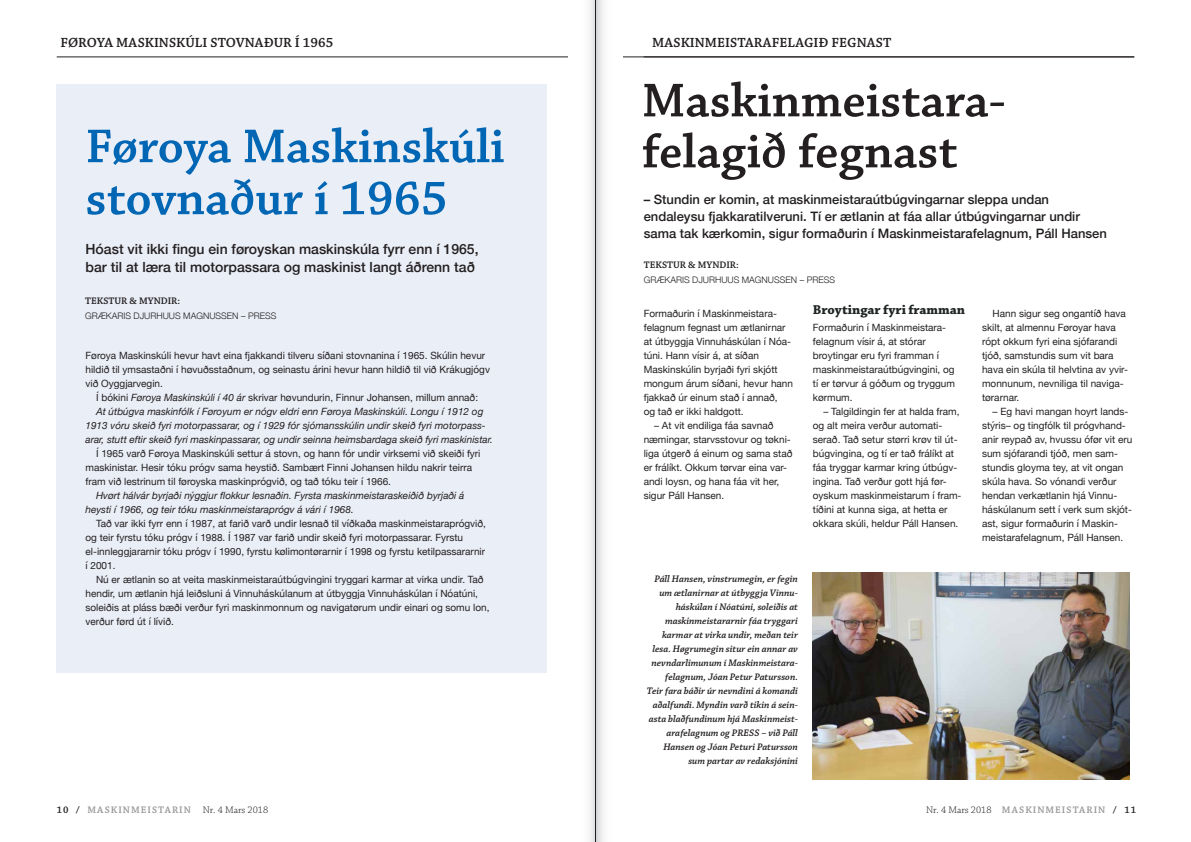
<style>
.page{position:relative;width:1191px;height:842px;background:#fff}
.page>*{position:absolute;margin:0;border:0;box-sizing:border-box;transform-origin:0 0}
.t1{font:600 50px/52px "Chaparral Pro";color:#0166b3}
.t2{font:600 50px/51px "Chaparral Pro";color:#231f20}
.t3{font:500 14px/18px "Helvetica Neue";color:#231f20}
.t4{font:600 14px "Chaparral Pro";color:#231f20}
.t5{font:700 13.5px "Chaparral Pro";color:#202622}
.t6{font:500 13px/17px "Helvetica Neue";color:#231f20}
.t7{font:10px/14px "Helvetica Neue";color:#231f20}
.t8{font:italic 600 10px/14px "Chaparral Pro";color:#231f20;text-align:right}
.t9{font:italic 10px/14px "Helvetica Neue";color:#231f20}
.t10{font:600 10px "Chaparral Pro";letter-spacing:.105em;color:#979898}
.t11{font:600 10px "Chaparral Pro";color:#231f20}
.t12{font:300 9px "Helvetica Neue";color:#231f20}
.s1{font-style:italic}
.s2{color:#231f20}
.s3{font-weight:300;color:#231f20}
</style>
<div class="page">
<hr style="left:57px;top:57px;width:1077px;height:1px;background:#231f20">
<div style="left:57px;top:85px;width:490px;height:588px;background:#eaeef7"></div>
<img style="left:813px;top:572px;width:316px;height:207px">
<svg style="left:568px;top:0;width:54px;height:842px"></svg>
<hr style="left:595px;top:0;width:1px;height:842px;background:#231f20">
<h2 class="t4" style="left:60px;top:35px;width:274px">FØROYA MASKINSKÚLI STOVNAÐUR Í 1965</h2>
<h1 class="t1" style="left:86px;top:122px;width:420px">Føroya Maskinskúli stovnaður í 1965</h1>
<h2 class="t3" style="left:86px;top:239px;width:394px">Hóast vit ikki fingu ein føroyskan maskinskúla fyrr enn í 1965, bar til at læra til motorpassara og maskinist langt áðrenn tað</h2>
<p class="t11" style="left:85px;top:295px;width:97px">TEKSTUR &amp; MYNDIR:</p>
<p class="t12" style="left:85px;top:309px;width:193px">GRÆKARIS DJURHUUS MAGNUSSEN – PRESS</p>
<p class="t7" style="left:86px;top:349px;width:406px">Føroya Maskinskúli hevur havt eina fjakkandi tilveru síðani stovnanina í 1965. Skúlin hevur hildið til ymsastaðni í høvuðsstaðnum, og seinastu árini hevur hann hildið til við Krákugjógv við Oyggjarvegin.</p>
<p class="t7" style="left:96px;top:391px;width:383px">Í bókini <span class="s1">Føroya Maskinskúli í 40 ár</span> skrivar høvundurin, Finnur Johansen, millum annað:</p>
<p class="t9" style="left:96px;top:405px;width:389px">At útbúgva maskinfólk í Føroyum er nógv eldri enn Føroya Maskinskúli. Longu í 1912 og</p>
<p class="t9" style="left:86px;top:419px;width:402px">1913 vóru skeið fyri motorpassarar, og í 1929 fór sjómansskúlin undir skeið fyri motorpass-</p>
<p class="t9" style="left:86px;top:433px;width:409px">arar, stutt eftir skeið fyri maskinpassarar, og undir seinna heimsbardaga skeið fyri maskinistar.</p>
<p class="t7" style="left:86px;top:447px;width:396px;text-indent:10px">Í 1965 varð Føroya Maskinskúli settur á stovn, og hann fór undir virksemi við skeiði fyri maskinistar. Hesir tóku prógv sama heystið. Sambært Finni Johansen hildu nakrir teirra fram við lestrinum til føroyska maskinprógvið, og tað tóku teir í 1966.</p>
<p class="t9" style="left:86px;top:489px;width:380px;text-indent:10px">Hvørt hálvár byrjaði nýggjur flokkur lesnaðin. Fyrsta maskinmeistaraskeiðið byrjaði á heysti í 1966, og teir tóku maskinmeistaraprógv á vári í 1968.</p>
<p class="t7" style="left:86px;top:517px;width:402px;text-indent:10px">Tað var ikki fyrr enn í 1987, at farið varð undir lesnað til víðkaða maskinmeistaraprógvið, og teir fyrstu tóku prógv í 1988. Í 1987 var farið undir skeið fyri motorpassarar. Fyrstu el-innleggjararnir tóku prógv í 1990, fyrstu kølimontørarnir í 1998 og fyrstu ketilpassararnir í 2001.</p>
<p class="t7" style="left:86px;top:573px;width:405px;text-indent:10px">Nú er ætlanin so at veita maskinmeistaraútbúgvingini tryggari karmar at virka undir. Tað hendir, um ætlanin hjá leiðsluni á Vinnuháskúlanum at útbyggja Vinnuháskúlan í Nóatúni, soleiðis at pláss bæði verður fyri maskinmonnum og navigatørum undir einari og somu lon, verður førd út í lívið.</p>
<h2 class="t4" style="left:652px;top:35px;width:240px">MASKINMEISTARAFELAGIÐ FEGNAST</h2>
<h1 class="t2" style="left:642px;top:77px;width:365px">Maskinmeistara&shy;felagið fegnast</h1>
<h3 class="t6" style="left:643px;top:190px;width:465px">– Stundin er komin, at maskinmeistaraútbúgvingarnar sleppa undan endaleysu fjakkaratilveruni. Tí er ætlanin at fáa allar útbúgvingarnar undir sama tak kærkomin, sigur formaðurin í Maskinmeistarafelagnum, Páll Hansen</h3>
<p class="t11" style="left:643px;top:260px;width:97px">TEKSTUR &amp; MYNDIR:</p>
<p class="t12" style="left:643px;top:273px;width:193px">GRÆKARIS DJURHUUS MAGNUSSEN – PRESS</p>
<p class="t7" style="left:643px;top:307px;width:151px">Formaðurin í Maskinmeistara&shy;felagnum fegnast um ætlanirnar at útbyggja Vinnuháskúlan í Nóa&shy;túni. Hann vísir á, at síðan<br>Maskinskúlin byrjaði fyri skjótt mongum árum síðani, hevur hann fjakkað úr einum stað í annað,<br>og tað er ikki haldgott.</p>
<p class="t7" style="left:643px;top:419px;width:150px;text-indent:10px">– At vit endiliga fáa savnað næmingar, starvsstovur og tøkni&shy;liga útgerð á einum og sama stað er frálíkt. Okkum tørvar eina var&shy;andi loysn, og hana fáa vit her, sigur Páll Hansen.</p>
<h3 class="t5" style="left:813px;top:302px;width:154px">Broytingar fyri framman</h3>
<p class="t7" style="left:813px;top:321px;width:144px">Formaðurin í Maskinmeistara&shy;felagnum vísir á, at stórar broytingar eru fyri framman í maskinmeistaraútbúgvingini, og tí er tørvur á góðum og tryggum kørmum.</p>
<p class="t7" style="left:813px;top:405px;width:150px;text-indent:10px">– Talgildingin fer at halda fram, og alt meira verður automati&shy;serað. Tað setur størri krøv til út&shy;búgvingina, og tí er tað frálíkt at fáa tryggar karmar kring útbúgv&shy;ingina. Tað verður gott hjá før&shy;oyskum maskinmeistarum í fram&shy;tíðini at kunna siga, at hetta er okkara skúli, heldur Páll Hansen.</p>
<p class="t8" style="left:647px;top:572px;width:153px">Páll Hansen, vinstrumegin, er fegin um ætlanirnar at útbyggja Vinnu&shy;háskúlan í Nóatúni, soleiðis at maskinmeistararnir fáa tryggari karmar at virka undir, meðan teir lesa. Høgrumegin situr ein annar av nevndarlimunum í Maskinmeistara&shy;felagnum, Jóan Petur Patursson.<br>Teir fara báðir úr nevndini á komandi aðalfundi. Myndin varð tikin á sein&shy;asta blaðfundinum hjá Maskinmeist&shy;arafelagnum og PRESS – við Páll Hansen og Jóan Peturi Patursson sum partar av redaksjónini</p>
<p class="t7" style="left:982px;top:307px;width:147px;text-indent:10px">Hann sigur seg ongantíð hava skilt, at almennu Føroyar hava rópt okkum fyri eina sjófarandi tjóð, samstundis sum vit bara hava ein skúla til helvtina av yvir&shy;monnunum, nevniliga til naviga&shy;tørarnar.</p>
<p class="t7" style="left:982px;top:405px;width:152px;text-indent:10px">– Eg havi mangan hoyrt lands&shy;stýris– og tingfólk til prógvhand&shy;anir reypað av, hvussu ófør vit eru sum sjófarandi tjóð, men sam&shy;stundis gloyma tey, at vit ongan skúla hava. So vónandi verður hendan verkætlanin hjá Vinnu&shy;háskúlanum sett í verk sum skjót&shy;ast, sigur formaðurin í Maskin&shy;meistarafelagnum, Páll Hansen.</p>
<p class="t10" style="left:57px;top:804px;width:213px"><span class="s2">10 /</span> MASKINMEISTARIN <span class="s3">Nr. 4 Mars 2018</span></p>
<p class="t10" style="left:926px;top:804px;width:211px"><span class="s3">Nr. 4 Mars 2018</span> MASKINMEISTARIN <span class="s2">/ 11</span></p>
</div>
